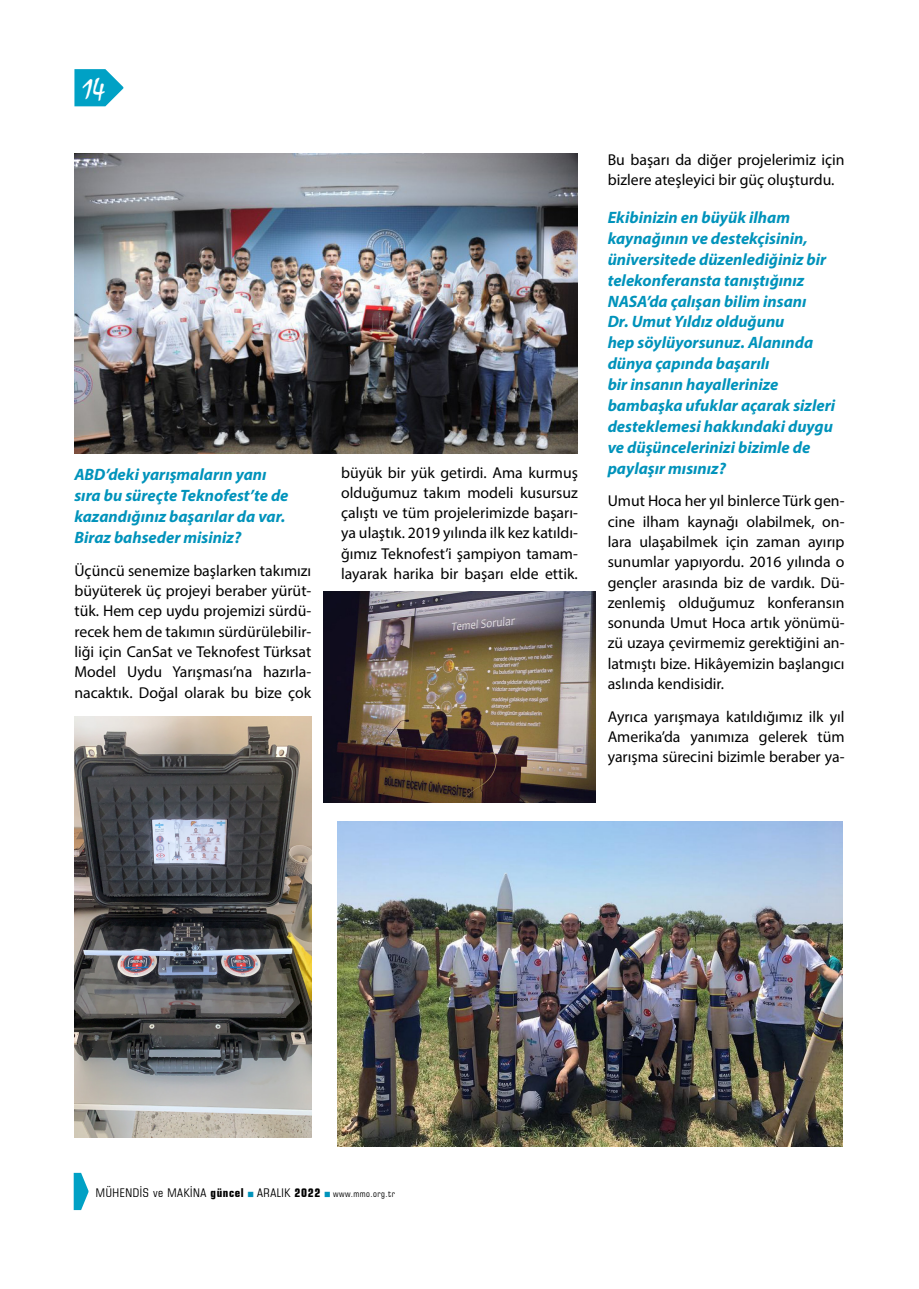
<style>
.page{position:relative;width:919px;height:1289px;background:#fff}
.page>*{position:absolute;margin:0;border:0;box-sizing:border-box;transform-origin:0 0}
.t1{font:27px "TR Mystical Plain";color:#fff}
.t2{font:italic 700 16.5px/20.9px "Myriad Pro";color:#0093bb}
.t3{font:15.75px/20.2px "Myriad Pro";color:#000;text-align:justify}
.t4{font:condensed 12px "Square 721 BT";letter-spacing:.05em;color:#000}
.s1{font-weight:700}
.s2{font-size:9px}
</style>
<div class="page">
<svg style="left:74px;top:69px;width:49px;height:37px"></svg>
<svg style="left:74px;top:1172px;width:14px;height:37px"></svg>
<img style="left:74px;top:716px;width:237px;height:421px">
<img style="left:323px;top:591px;width:273px;height:211px">
<img style="left:338px;top:821px;width:504px;height:325px">
<img style="left:74px;top:153px;width:504px;height:301px">
<h1 class="t1" style="left:83px;top:73px;width:24px">14</h1>
<p class="t2" style="left:74px;top:464px;width:215px">ABD’deki yarışmaların yanı sıra bu süreçte Teknofest’te de kazandığınız başarılar da var.<br>Biraz bahseder misiniz?</p>
<p class="t3" style="left:74px;top:560px;width:238px">Üçüncü senemize başlarken takımızı büyüterek üç projeyi beraber yürüt&shy;tük. Hem cep uydu projemizi sürdü&shy;recek hem de takımın sürdürülebilir&shy;liği için CanSat ve Teknofest Türksat Model Uydu Yarışması’na hazırla&shy;nacaktık. Doğal olarak bu bize çok</p>
<p class="t3" style="left:341px;top:462px;width:238px">büyük bir yük getirdi. Ama kurmuş olduğumuz takım modeli kusursuz çalıştı ve tüm projelerimizde başarı&shy;ya ulaştık. 2019 yılında ilk kez katıldı&shy;ğımız Teknofest’i şampiyon tamam&shy;layarak harika bir başarı elde ettik.</p>
<p class="t3" style="left:607px;top:149px;width:238px">Bu başarı da diğer projelerimiz için bizlere ateşleyici bir güç oluşturdu.</p>
<p class="t2" style="left:607px;top:206px;width:229px">Ekibinizin en büyük ilham kaynağının ve destekçisinin, üniversitede düzenlediğiniz bir telekonferansta tanıştığınız<br>NASA’da çalışan bilim insanı<br>Dr. Umut Yıldız olduğunu<br>hep söylüyorsunuz. Alanında dünya çapında başarılı<br>bir insanın hayallerinize bambaşka ufuklar açarak sizleri desteklemesi hakkındaki duygu ve düşüncelerinizi bizimle de paylaşır mısınız?</p>
<p class="t3" style="left:607px;top:491px;width:238px">Umut Hoca her yıl binlerce Türk gen&shy;cine ilham kaynağı olabilmek, on&shy;lara ulaşabilmek için zaman ayırıp sunumlar yapıyordu. 2016 yılında o gençler arasında biz de vardık. Dü&shy;zenlemiş olduğumuz konferansın sonunda Umut Hoca artık yönümü&shy;zü uzaya çevirmemiz gerektiğini an&shy;latmıştı bize. Hikâyemizin başlangıcı aslında kendisidir.</p>
<p class="t3" style="left:607px;top:706px;width:238px">Ayrıca yarışmaya katıldığımız ilk yıl Amerika’da yanımıza gelerek tüm yarışma sürecini bizimle beraber ya-</p>
<p class="t4" style="left:96px;top:1185px;width:300px">MÜHENDİS ve MAKİNA <span class="s1">güncel</span> ARALIK <span class="s1">2022</span> <span class="s2">www.mmo.org.tr</span></p>
</div>
